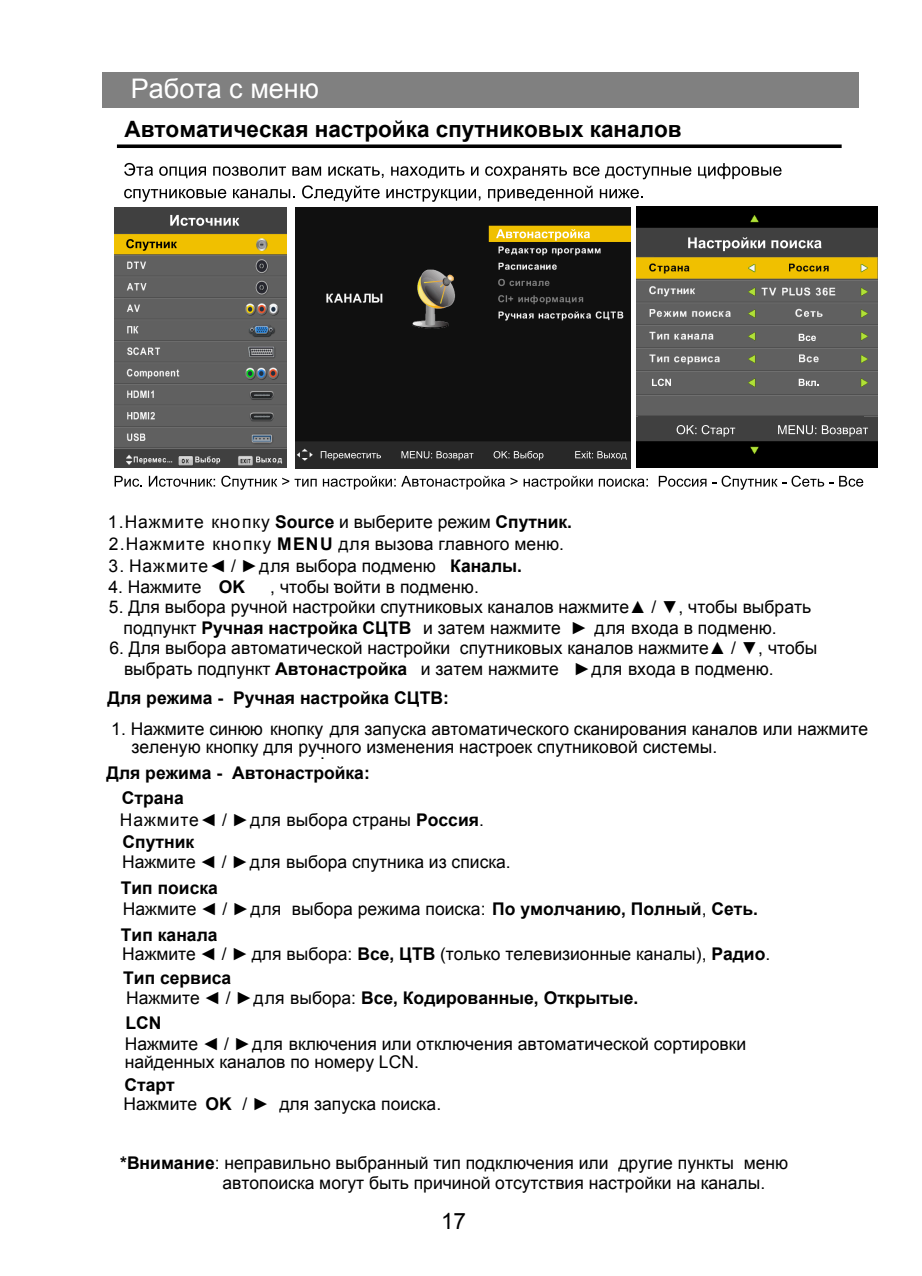
<style>
.page{position:relative;width:922px;height:1276px;background:#fff}
.page>*{position:absolute;margin:0;border:0;box-sizing:border-box;transform-origin:0 0}
.t1{font:27px "Arial";color:#fff}
.t2{font:700 22.5px "Arial";color:#000}
.t3{font:22.5px "Arial";color:#000}
.t4{font:17.5px/21px "Arial";color:#000}
.t5{font:700 17.5px/20.2px "Arial";color:#000}
.t6{font:17.5px "Arial";letter-spacing:.02em;color:#000}
.s1{font-weight:700}
.s2{font-weight:400}
</style>
<div class="page">
<img style="left:295px;top:208px;width:335px;height:261px">
<img style="left:636px;top:207px;width:241px;height:260px">
<img style="left:115px;top:208px;width:171px;height:259px">
<div style="left:102px;top:72px;width:756px;height:35px;background:#808080"></div>
<svg style="left:117px;top:144px;width:724px;height:4px;background:#1e1e1e"></svg>
<img style="left:636px;top:369px;width:241px;height:27px">
<svg style="left:124px;top:163px;width:29px;height:13px"></svg>
<svg style="left:159px;top:166px;width:47px;height:12px"></svg>
<svg style="left:213px;top:166px;width:73px;height:10px"></svg>
<svg style="left:292px;top:166px;width:29px;height:10px"></svg>
<svg style="left:328px;top:166px;width:55px;height:12px"></svg>
<svg style="left:391px;top:166px;width:73px;height:12px"></svg>
<svg style="left:471px;top:167px;width:7px;height:9px"></svg>
<svg style="left:485px;top:166px;width:82px;height:13px"></svg>
<svg style="left:573px;top:166px;width:26px;height:10px"></svg>
<svg style="left:605px;top:166px;width:86px;height:13px"></svg>
<svg style="left:698px;top:163px;width:83px;height:16px"></svg>
<svg style="left:124px;top:189px;width:102px;height:13px"></svg>
<svg style="left:233px;top:189px;width:62px;height:9px"></svg>
<svg style="left:302px;top:185px;width:77px;height:17px"></svg>
<svg style="left:386px;top:189px;width:94px;height:13px"></svg>
<svg style="left:488px;top:186px;width:104px;height:16px"></svg>
<svg style="left:599px;top:189px;width:43px;height:9px"></svg>
<svg style="left:114px;top:476px;width:28px;height:11px"></svg>
<svg style="left:149px;top:476px;width:66px;height:11px"></svg>
<svg style="left:221px;top:476px;width:95px;height:14px"></svg>
<svg style="left:323px;top:476px;width:72px;height:13px"></svg>
<svg style="left:401px;top:476px;width:103px;height:13px"></svg>
<svg style="left:510px;top:477px;width:7px;height:8px"></svg>
<svg style="left:523px;top:476px;width:69px;height:13px"></svg>
<svg style="left:598px;top:478px;width:49px;height:9px"></svg>
<svg style="left:658px;top:476px;width:48px;height:11px"></svg>
<svg style="left:712px;top:476px;width:151px;height:14px"></svg>
<div style="left:638px;top:416px;width:225px;height:25px;background:#404040"></div>
<svg style="left:676px;top:425px;width:59px;height:11px"></svg>
<svg style="left:778px;top:425px;width:89px;height:11px"></svg>
<div style="left:314px;top:444px;width:316px;height:25px;background:#282828"></div>
<svg style="left:320px;top:451px;width:61px;height:9px"></svg>
<svg style="left:401px;top:451px;width:72px;height:9px"></svg>
<svg style="left:493px;top:451px;width:50px;height:9px"></svg>
<svg style="left:575px;top:451px;width:51px;height:9px"></svg>
<div style="left:644px;top:376px;width:90px;height:14px;background:#606060"></div>
<div style="left:762px;top:375px;width:90px;height:15px;background:#606060"></div>
<svg style="left:652px;top:379px;width:18px;height:7px"></svg>
<svg style="left:798px;top:379px;width:20px;height:7px"></svg>
<div style="left:757px;top:330px;width:99px;height:14px;background:#606060"></div>
<svg style="left:798px;top:334px;width:17px;height:7px"></svg>
<div style="left:492px;top:228px;width:136px;height:10px;background:#f0c000"></div>
<svg style="left:496px;top:229px;width:93px;height:12px"></svg>
<div style="left:120px;top:236px;width:124px;height:15px;background:#f0c000"></div>
<svg style="left:126px;top:239px;width:51px;height:12px"></svg>
<div style="left:121px;top:208px;width:151px;height:25px;background:#404040"></div>
<svg style="left:170px;top:215px;width:69px;height:11px"></svg>
<div style="left:654px;top:228px;width:213px;height:28px;background:#404040"></div>
<svg style="left:688px;top:237px;width:77px;height:14px"></svg>
<svg style="left:771px;top:240px;width:50px;height:8px"></svg>
<h1 class="t1" style="left:131px;top:70px;width:190px">Работа с меню</h1>
<p class="t2" style="left:124px;top:113px;width:558px">Автоматическая настройка cпутниковых каналов</p>
<p class="t6" style="left:108px;top:510px;width:465px">1.Нажмите кнопку <span class="s1">Source</span> и выберите режим <span class="s1">Спутник.</span></p>
<p class="t4" style="left:109px;top:533px;width:456px">2.Нажмите кнопку <span class="s1">MENU</span> для вызова главного меню.</p>
<p class="t4" style="left:108px;top:555px;width:415px">3. Нажмите◄ / ►для выбора подменю <span class="s1">Каналы.</span></p>
<p class="t4" style="left:108px;top:576px;width:138px">4. Нажмите <span class="s1">OK</span></p>
<p class="t4" style="left:270px;top:576px;width:210px">, чтобы войти в подменю.</p>
<p class="t4" style="left:332px;top:568px;width:6px">.</p>
<p class="t4" style="left:123px;top:596px;width:689px;text-indent:-15px">5. Для выбора ручной настройки спутниковых каналов нажмите▲ / ▼, чтобы выбрать подпункт <span class="s1">Ручная настройка СЦТВ</span> и затем нажмите ► для входа в подменю.</p>
<p class="t4" style="left:124px;top:637px;width:694px;text-indent:-15px">6. Для выбора автоматической настройки спутниковых каналов нажмите▲ / ▼, чтобы выбрать подпункт <span class="s1">Автонастройка</span> и затем нажмите ►для входа в подменю.</p>
<p class="t5" style="left:108px;top:688px;width:342px">Для режима - Ручная настройка СЦТВ:</p>
<p class="t4" style="left:320px;top:717px;width:549px;line-height:23.5px;text-indent:-209px">1 Н. жа м юнисети ю мотваак супазялду кпонк жаниливоланакяинаворинак со г ок сечита м ети .</p>
<p class="t4" style="left:131px;top:736px;width:587px">зеленую кнопку для ручного изменения настроек спутниковой системы.</p>
<p class="t5" style="left:107px;top:762px;width:265px">Для режима - Автонастройка:</p>
<p class="t5" style="left:122px;top:788px;width:63px">Страна</p>
<p class="t4" style="left:120px;top:809px;width:365px">Нажмите◄ / ►для выбора страны <span class="s1">Россия</span>.</p>
<p class="t5" style="left:122px;top:831px;width:73px">Спутник</p>
<p class="t4" style="left:122px;top:851px;width:390px">Нажмите ◄ / ►для выбора спутника из списка.</p>
<p class="t4" style="left:121px;top:877px;width:638px"><span class="s1">Тип поиска<br></span>Нажмите ◄ / ►для выбора режима поиска: <span class="s1">По умолчанию, Полный</span>, <span class="s1">Сеть.</span></p>
<p class="t5" style="left:121px;top:924px;width:98px">Тип канала</p>
<p class="t4" style="left:122px;top:943px;width:649px">Нажмите ◄ / ► для выбора: <span class="s1">Все, ЦТВ</span> (только телевизионные каналы), <span class="s1">Радио</span>.</p>
<p class="t5" style="left:123px;top:968px;width:516px">Тип сервиса<br><span class="s2">Нажмите ◄ / ►для выбора:</span> Все, Кодированные, Открытые.</p>
<p class="t5" style="left:126px;top:1012px;width:37px">LCN</p>
<p class="t4" style="left:125px;top:1035px;width:622px;line-height:17.5px">Нажмите ◄ / ►для включения или отключения автоматической сортировки найденных каналов по номеру LCN.</p>
<p class="t5" style="left:125px;top:1075px;width:52px">Старт</p>
<p class="t4" style="left:123px;top:1093px;width:319px">Нажмите <span class="s1">OK</span> / ► для запуска поиска.</p>
<p class="t4" style="left:222px;top:1152px;width:567px;line-height:20px;text-indent:-102px"><span class="s1">*Внимание</span>: неправильно выбранный тип подключения или другие пункты меню автопоиска могут быть причиной отсутствия настройки на каналы.</p>
<p class="t3" style="left:441px;top:1205px;width:27px">17</p>
</div>
